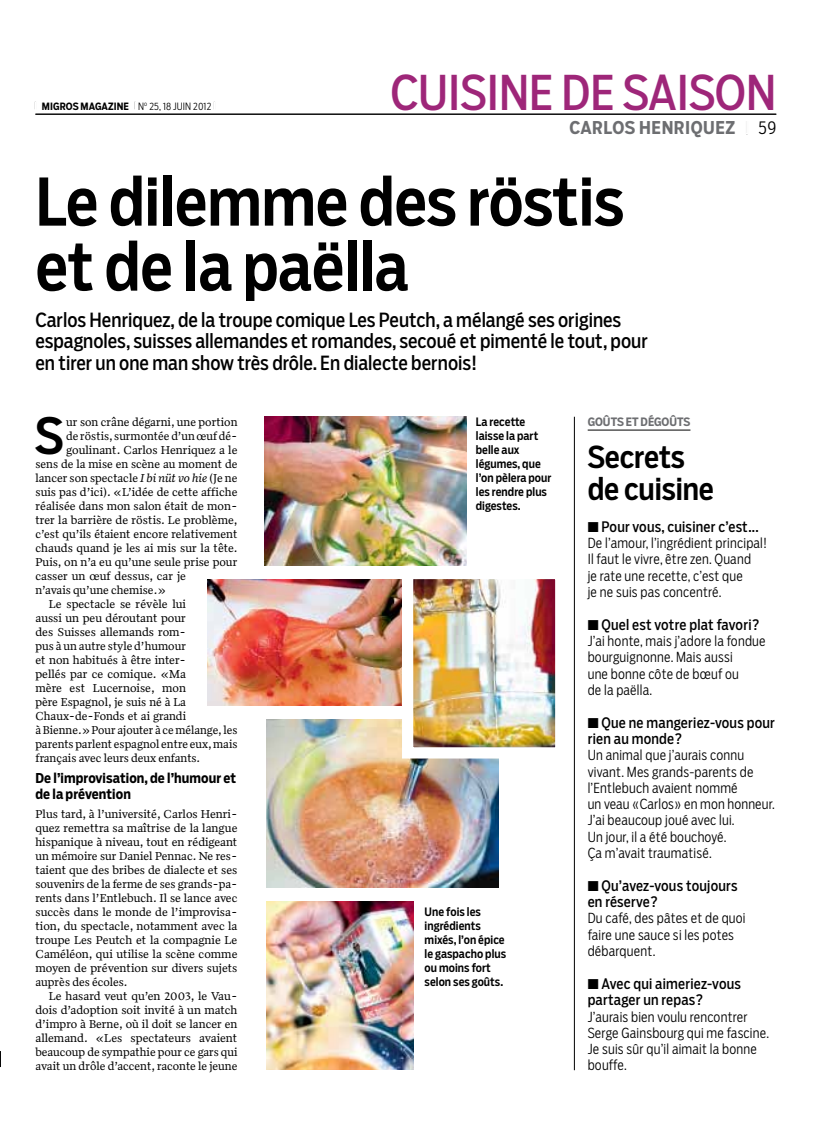
<style>
.page{position:relative;width:833px;height:1134px;background:#fff}
.page>*{position:absolute;margin:0;border:0;box-sizing:border-box;transform-origin:0 0}
.t1{font:500 65px/65px "Salvo Sans Cond";letter-spacing:-.005em;color:#000}
.t2{font:500 49.62px "Salvo Sans Cond";color:#000}
.t3{font:47.5px "Salvo Sans Cond";color:#9e2679}
.t4{font:500 30px/31.9px "Salvo Sans Cond";letter-spacing:-.005em;color:#000}
.t5{font:19.38px/21.8px "Salvo Sans Cond";color:#000}
.t6{font:700 17.5px "Salvo Sans Cond";letter-spacing:.03em;color:#6d6e71}
.t7{font:14.38px/16.5px "Salvo Sans Cond";letter-spacing:.015em;color:#000}
.t8{font:300 13.75px/16.2px "Salvo Sans Cond";letter-spacing:.015em;color:#000}
.t9{font:700 13.5px/15.2px "Salvo Sans Cond";letter-spacing:.005em;color:#000}
.t10{font:11.75px/14px "Quiosco Two LF";color:#000;text-align:justify}
.t11{font:500 11.5px/14px "Salvo Sans Cond";letter-spacing:.005em;color:#000}
.t12{font:700 11.5px "Salvo Sans Cond";color:#6d6e71}
.t13{font:700 10px "Salvo Sans Cond";letter-spacing:.01em;color:#000}
.s1{font-weight:300;font-size:8.12px}
.s2{font-weight:300}
.s3{font-weight:300;font-size:14.75px;color:#000}
.s4{font-weight:300;color:#000}
.s5{font-style:italic}
</style>
<div class="page">
<hr style="left:35px;top:114px;width:741px;height:1px;background:#000">
<svg style="left:0;top:1051px;width:1px;height:16px"></svg>
<hr style="left:587px;top:430px;width:103px;height:1px;background:#000">
<hr style="left:574px;top:417px;width:1px;height:653px;background:#000">
<img style="left:265px;top:417px;width:201px;height:149px">
<img style="left:266px;top:720px;width:232px;height:168px">
<img style="left:207px;top:579px;width:194px;height:127px">
<img style="left:414px;top:580px;width:140px;height:166px">
<div style="left:402px;top:568px;width:164px;height:190px;border:11px solid #fff"></div>
<img style="left:266px;top:902px;width:147px;height:168px">
<p class="t13" style="left:35px;top:99px;width:182px"><span class="s1">|</span> MIGROS MAGAZINE <span class="s1">|</span> <span class="s2">N</span><sup>o</sup> <span class="s2">25, 18 JUIN 2012</span> <span class="s1">|</span></p>
<h3 class="t3" style="left:390px;top:61px;width:387px">CUISINE DE SAISON</h3>
<h3 class="t6" style="left:569px;top:115px;width:208px">CARLOS HENRIQUEZ <span class="s3">|</span> <span class="s4">59</span></h3>
<h1 class="t1" style="left:35px;top:169px;width:590px">Le dilemme des röstis et de la paëlla</h1>
<h3 class="t5" style="left:35px;top:308px;width:614px">Carlos Henriquez, de la troupe comique Les Peutch, a mélangé ses origines espagnoles, suisses allemandes et romandes, secoué et pimenté le tout, pour en tirer un one man show très drôle. En dialecte bernois!</h3>
<h2 class="t2" style="left:35px;top:402px;width:30px">S</h2>
<p class="t10" style="left:66px;top:414px;width:173px">ur son crâne dégarni, une portion</p>
<p class="t10" style="left:66px;top:428px;width:173px">de röstis, surmontée d’un œuf dé-</p>
<p class="t10" style="left:66px;top:442px;width:173px">goulinant. Carlos Henriquez a le</p>
<p class="t10" style="left:35px;top:456px;width:203px">sens de la mise en scène au moment de</p>
<p class="t10" style="left:35px;top:470px;width:203px">lancer son spectacle <span class="s5">I bi nüt vo hie</span> (Je ne</p>
<p class="t10" style="left:35px;top:484px;width:203px">suis pas d’ici). «L’idée de cette affiche</p>
<p class="t10" style="left:35px;top:498px;width:203px">réalisée dans mon salon était de mon-</p>
<p class="t10" style="left:35px;top:512px;width:204px">trer la barrière de röstis. Le problème,</p>
<p class="t10" style="left:35px;top:526px;width:203px">c’est qu’ils étaient encore relativement</p>
<p class="t10" style="left:35px;top:540px;width:204px">chauds quand je les ai mis sur la tête.</p>
<p class="t10" style="left:35px;top:554px;width:203px">Puis, on n’a eu qu’une seule prise pour</p>
<p class="t10" style="left:35px;top:568px;width:152px">casser un œuf dessus, car je</p>
<p class="t10" style="left:35px;top:582px;width:132px">n’avais qu’une chemise.»</p>
<p class="t10" style="left:49px;top:596px;width:139px">Le spectacle se révèle lui</p>
<p class="t10" style="left:35px;top:610px;width:152px">aussi un peu déroutant pour</p>
<p class="t10" style="left:35px;top:624px;width:152px">des Suisses allemands rom-</p>
<p class="t10" style="left:35px;top:638px;width:152px">pus à un autre style d’humour</p>
<p class="t10" style="left:35px;top:652px;width:152px">et non habitués à être inter-</p>
<p class="t10" style="left:35px;top:666px;width:152px">pellés par ce comique. «Ma</p>
<p class="t10" style="left:35px;top:680px;width:152px">mère est Lucernoise, mon</p>
<p class="t10" style="left:35px;top:694px;width:152px">père Espagnol, je suis né à La</p>
<p class="t10" style="left:35px;top:708px;width:152px">Chaux-de-Fonds et ai grandi</p>
<p class="t10" style="left:35px;top:722px;width:203px">à Bienne.» Pour ajouter à ce mélange, les</p>
<p class="t10" style="left:35px;top:736px;width:203px">parents parlent espagnol entre eux, mais</p>
<p class="t10" style="left:35px;top:750px;width:166px">français avec leurs deux enfants.</p>
<p class="t9" style="left:35px;top:771px;width:202px">De l’improvisation, de l’humour et de la prévention</p>
<p class="t10" style="left:35px;top:806px;width:203px">Plus tard, à l’université, Carlos Henri&shy;quez remettra sa maîtrise de la langue hispanique à niveau, tout en rédigeant un mémoire sur Daniel Pennac. Ne res&shy;taient que des bribes de dialecte et ses souvenirs de la ferme de ses grands-pa&shy;rents dans l’Entlebuch. Il se lance avec succès dans le monde de l’improvisa&shy;tion, du spectacle, notamment avec la troupe Les Peutch et la compagnie Le Caméléon, qui utilise la scène comme moyen de prévention sur divers sujets auprès des écoles.</p>
<p class="t10" style="left:35px;top:988px;width:203px;text-indent:13px">Le hasard veut qu’en 2003, le Vau&shy;dois d’adoption soit invité à un match d’impro à Berne, où il doit se lancer en allemand. «Les spectateurs avaient beaucoup de sympathie pour ce gars qui avait un drôle d’accent, raconte le jeune</p>
<p class="t11" style="left:476px;top:414px;width:77px">La recette laisse la part belle aux légumes, que l’on pèlera pour les rendre plus digestes.</p>
<p class="t11" style="left:424px;top:904px;width:83px">Une fois les ingrédients mixés, l’on épice le gaspacho plus ou moins fort selon ses goûts.</p>
<p class="t12" style="left:587px;top:414px;width:104px">GOÛTS ET DÉGOÛTS</p>
<h3 class="t4" style="left:587px;top:441px;width:128px">Secrets de cuisine</h3>
<p class="t7" style="left:601px;top:518px;width:159px">Pour vous, cuisiner c’est...</p>
<p class="t8" style="left:587px;top:535px;width:181px">De l’amour, l’ingrédient principal!<br>Il faut le vivre, être zen. Quand<br>je rate une recette, c’est que<br>je ne suis pas concentré.</p>
<p class="t7" style="left:601px;top:616px;width:160px">Quel est votre plat favori?</p>
<p class="t8" style="left:587px;top:633px;width:179px">J’ai honte, mais j’adore la fondue bourguignonne. Mais aussi<br>une bonne côte de bœuf ou<br>de la paëlla.</p>
<p class="t7" style="left:587px;top:714px;width:189px;text-indent:14px">Que ne mangeriez-vous pour rien au monde?</p>
<p class="t8" style="left:587px;top:747px;width:189px">Un animal que j’aurais connu vivant. Mes grands-parents de l’Entlebuch avaient nommé<br>un veau «Carlos» en mon honneur.<br>J’ai beaucoup joué avec lui.<br>Un jour, il a été bouchoyé.<br>Ça m’avait traumatisé.</p>
<p class="t7" style="left:587px;top:877px;width:151px;text-indent:14px">Qu’avez-vous toujours en réserve?</p>
<p class="t8" style="left:587px;top:910px;width:159px">Du café, des pâtes et de quoi faire une sauce si les potes débarquent.</p>
<p class="t7" style="left:587px;top:975px;width:155px;text-indent:14px">Avec qui aimeriez-vous partager un repas?</p>
<p class="t8" style="left:587px;top:1008px;width:183px">J’aurais bien voulu rencontrer<br>Serge Gainsbourg qui me fascine.<br>Je suis sûr qu’il aimait la bonne bouffe.</p>
</div>
